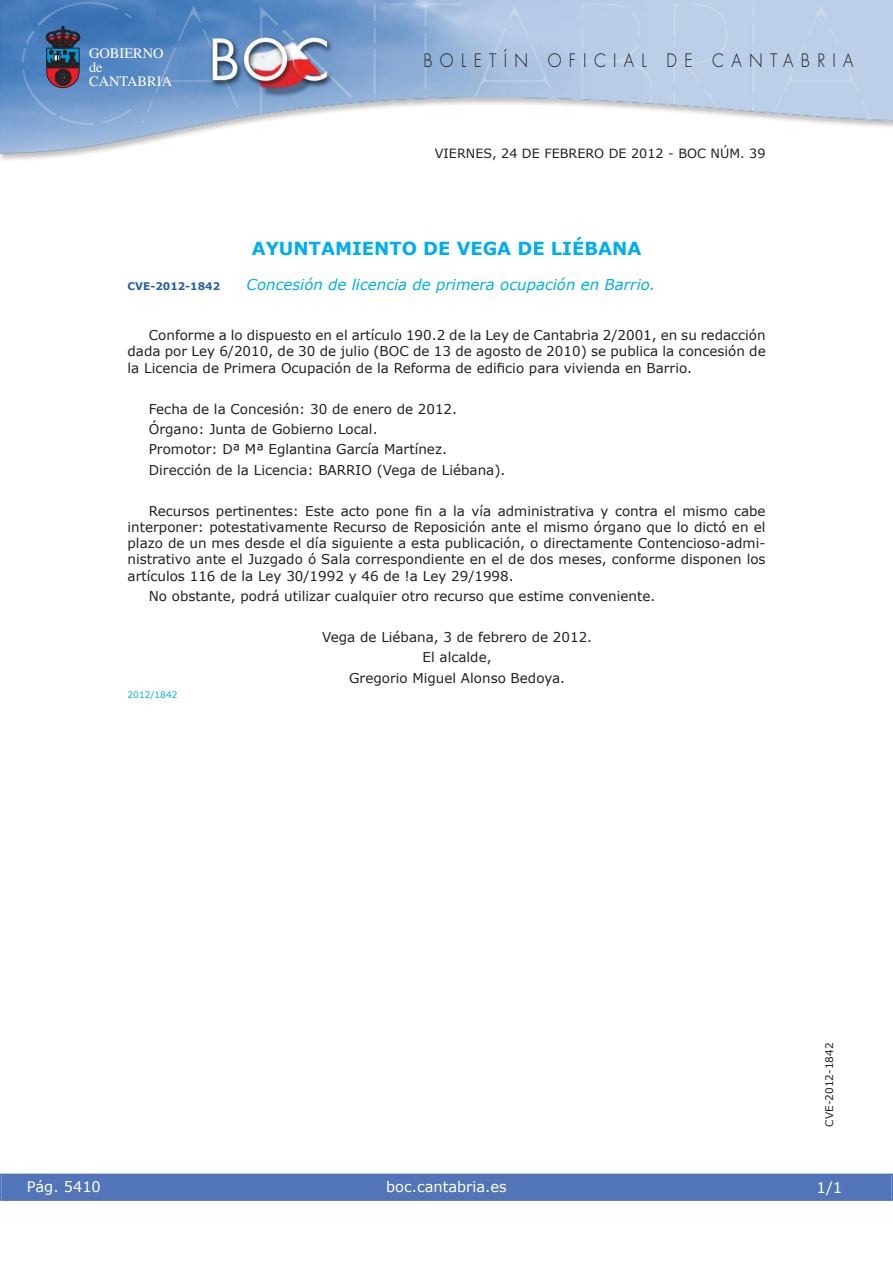
<style>
.page{position:relative;width:893px;height:1263px;background:#fff}
.page>*{position:absolute;margin:0;border:0;box-sizing:border-box;transform-origin:0 0}
.t1{font:700 18px "Verdana";color:#00aeef}
.t2{font:300 18px "Futura";letter-spacing:.45em;color:#231f20;scale:.9 1}
.t3{font:italic 15px "Verdana";color:#00aeef}
.t4{font:15px "Verdana";color:#fff}
.t5{font:14.55px "Verdana";color:#fff}
.t6{font:14.4px/14.1px "Times";color:#fff}
.t7{font:13.5px/16.2px "Verdana";color:#231f20;text-align:justify}
.t8{font:12.75px "Verdana";color:#231f20}
.t9{font:10.5px "Verdana";color:#231f20}
.t10{font:700 10.5px "Verdana";color:#2561ad}
.t11{font:9px "Verdana";color:#00aeef}
</style>
<div class="page">
<img style="left:0;top:0;width:893px;height:161px">
<svg style="left:46px;top:26px;width:34px;height:62px;background:#464054"></svg>
<div style="left:1px;top:1174px;width:890px;height:27px;background:#5175b8"></div>
<div style="left:0;top:1174px;width:893px;height:27px;border:1px solid #5175b8"></div>
<p class="t6" style="left:89px;top:47px;width:85px">GOBIERNO de<br>CANTABRIA</p>
<h1 class="t2" style="left:423px;top:52px;width:479px">BOLETÍN OFICIAL DE CANTABRIA</h1>
<p class="t8" style="left:435px;top:145px;width:332px">VIERNES, 24 DE FEBRERO DE 2012 - BOC NÚM. 39</p>
<h1 class="t1" style="left:252px;top:237px;width:391px">AYUNTAMIENTO DE VEGA DE LIÉBANA</h1>
<p class="t10" style="left:128px;top:279px;width:94px">CVE-2012-1842</p>
<p class="t3" style="left:247px;top:275px;width:410px">Concesión de licencia de primera ocupación en Barrio.</p>
<p class="t7" style="left:128px;top:327px;width:640px;text-indent:21px">Conforme a lo dispuesto en el artículo 190.2 de la Ley de Cantabria 2/2001, en su redacción dada por Ley 6/2010, de 30 de julio (BOC de 13 de agosto de 2010) se publica la concesión de la Licencia de Primera Ocupación de la Reforma de edificio para vivienda en Barrio.</p>
<p class="t7" style="left:149px;top:398px;width:358px;line-height:20.4px;text-align:left">Fecha de la Concesión: 30 de enero de 2012.<br>Órgano: Junta de Gobierno Local.<br>Promotor: Dª Mª Eglantina García Martínez.<br>Dirección de la Licencia: BARRIO (Vega de Liébana).</p>
<p class="t7" style="left:128px;top:502px;width:639px;text-indent:21px">Recursos pertinentes: Este acto pone fin a la vía administrativa y contra el mismo cabe interponer: potestativamente Recurso de Reposición ante el mismo órgano que lo dictó en el plazo de un mes desde el día siguiente a esta publicación, o directamente Contencioso-admi&shy;nistrativo ante el Juzgado ó Sala correspondiente en el de dos meses, conforme disponen los artículos 116 de la Ley 30/1992 y 46 de !a Ley 29/1998.</p>
<p class="t7" style="left:149px;top:588px;width:508px">No obstante, podrá utilizar cualquier otro recurso que estime conveniente.</p>
<p class="t7" style="left:322px;top:626px;width:271px;line-height:20.4px;text-align:center">Vega de Liébana, 3 de febrero de 2012.<br>El alcalde,<br>Gregorio Miguel Alonso Bedoya.</p>
<p class="t11" style="left:128px;top:689px;width:51px">2012/1842</p>
<p class="t9" style="left:823px;top:1127px;width:86px;rotate:-90deg">CVE-2012-1842</p>
<p class="t5" style="left:27px;top:1177px;width:76px">Pág. 5410</p>
<p class="t5" style="left:386px;top:1178px;width:122px">boc.cantabria.es</p>
<p class="t4" style="left:816px;top:1178px;width:27px">1/1</p>
</div>
